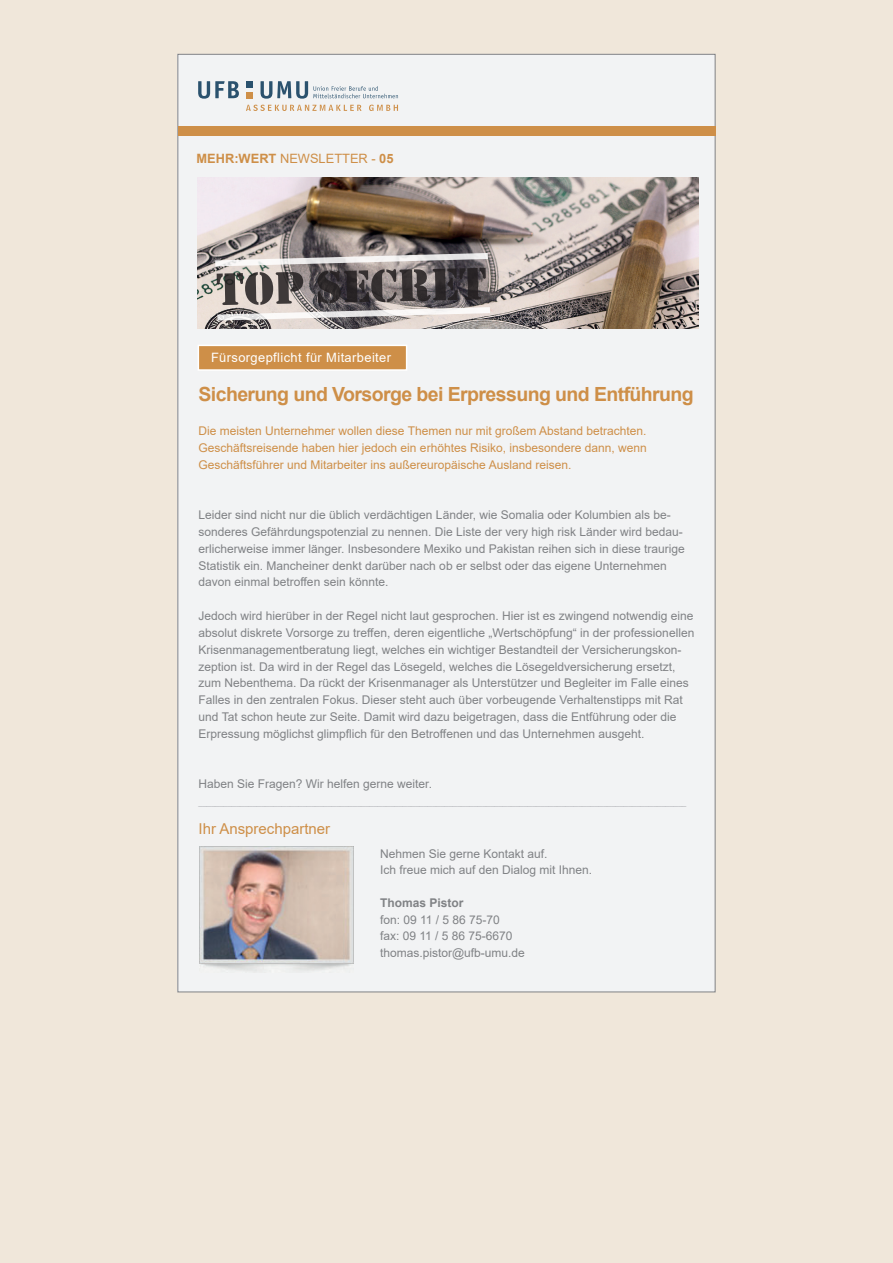
<style>
.page{position:relative;width:893px;height:1263px;background:#f0e7da}
.page>*{position:absolute;margin:0;border:0;box-sizing:border-box;transform-origin:0 0}
.t1{font:700 19.5px "Arial";letter-spacing:-.03em;color:#ce8f48}
.t2{font:15px "Arial";color:#ce8f48}
.t3{font:12.9px "Arial";letter-spacing:.03em;color:#fff}
.t4{font:700 12.9px "Arial";color:#ce8f48}
.t5{font:12px/16.8px "Arial";color:#808285}
.t6{font:12px/16.8px "Arial";color:#ce8f48;text-align:justify}
.t7{font:700 12px "Arial";color:#808285}
.t8{font:7.5px "Arial";color:#a8a9ad}
.s1{font-weight:400}
</style>
<div class="page">
<div style="left:178px;top:54px;width:537px;height:938px;background:#f2f3f4"></div>
<div style="left:246px;top:81px;width:6px;height:7px;background:#2b526e"></div>
<svg style="left:198px;top:81px;width:41px;height:18px"></svg>
<svg style="left:246px;top:105px;width:116px;height:6px"></svg>
<svg style="left:369px;top:105px;width:29px;height:6px"></svg>
<svg style="left:246px;top:92px;width:6px;height:6px"></svg>
<svg style="left:260px;top:81px;width:138px;height:18px"></svg>
<div style="left:178px;top:126px;width:537px;height:9px;background:#ce8f48"></div>
<img style="left:197px;top:177px;width:502px;height:151px">
<img style="left:199px;top:846px;width:155px;height:126px">
<div style="left:198px;top:345px;width:209px;height:25px;background:#ce8f48"></div>
<div style="left:198px;top:345px;width:209px;height:26px;border:2px solid #fff"></div>
<svg style="left:209px;top:250px;width:287px;height:74px;background:#908a89"></svg>
<p class="t4" style="left:196px;top:150px;width:199px">MEHR:WERT <span class="s1">NEWSLETTER -</span> 05</p>
<p class="t3" style="left:211px;top:349px;width:182px">Fürsorgepflicht für Mitarbeiter</p>
<h1 class="t1" style="left:199px;top:381px;width:497px">Sicherung und Vorsorge bei Erpressung und Entführung</h1>
<p class="t6" style="left:199px;top:422px;width:450px">Die meisten Unternehmer wollen diese Themen nur mit großem Abstand betrachten.<br>Geschäftsreisende haben hier jedoch ein erhöhtes Risiko, insbesondere dann, wenn Geschäftsführer und Mitarbeiter ins außereuropäische Ausland reisen.</p>
<p class="t5" style="left:199px;top:506px;width:488px">Leider sind nicht nur die üblich verdächtigen Länder, wie Somalia oder Kolumbien als be&shy;sonderes Gefährdungspotenzial zu nennen. Die Liste der very high risk Länder wird bedau&shy;erlicherweise immer länger. Insbesondere Mexiko und Pakistan reihen sich in diese traurige Statistik ein. Mancheiner denkt darüber nach ob er selbst oder das eigene Unternehmen davon einmal betroffen sein könnte.</p>
<p class="t5" style="left:199px;top:607px;width:497px">Jedoch wird hierüber in der Regel nicht laut gesprochen. Hier ist es zwingend notwendig eine absolut diskrete Vorsorge zu treffen, deren eigentliche „Wertschöpfung“ in der professionellen Krisenmanagementberatung liegt, welches ein wichtiger Bestandteil der Versicherungskon&shy;zeption ist. Da wird in der Regel das Lösegeld, welches die Lösegeldversicherung ersetzt, zum Nebenthema. Da rückt der Krisenmanager als Unterstützer und Begleiter im Falle eines Falles in den zentralen Fokus. Dieser steht auch über vorbeugende Verhaltenstipps mit Rat und Tat schon heute zur Seite. Damit wird dazu beigetragen, dass die Entführung oder die Erpressung möglichst glimpflich für den Betroffenen und das Unternehmen ausgeht.</p>
<p class="t5" style="left:199px;top:776px;width:235px">Haben Sie Fragen? Wir helfen gerne weiter.</p>
<p class="t8" style="left:199px;top:797px;width:489px">_____________________________________________________________________________________________________________________</p>
<p class="t2" style="left:199px;top:818px;width:133px">Ihr Ansprechpartner</p>
<p class="t5" style="left:380px;top:845px;width:214px">Nehmen Sie gerne Kontakt auf.<br>Ich freue mich auf den Dialog mit Ihnen.</p>
<p class="t7" style="left:380px;top:894px;width:85px">Thomas Pistor</p>
<p class="t5" style="left:380px;top:911px;width:146px">fon: 09 11 / 5 86 75-70<br>fax: 09 11 / 5 86 75-6670 thomas.pistor@ufb-umu.de</p>
</div>
